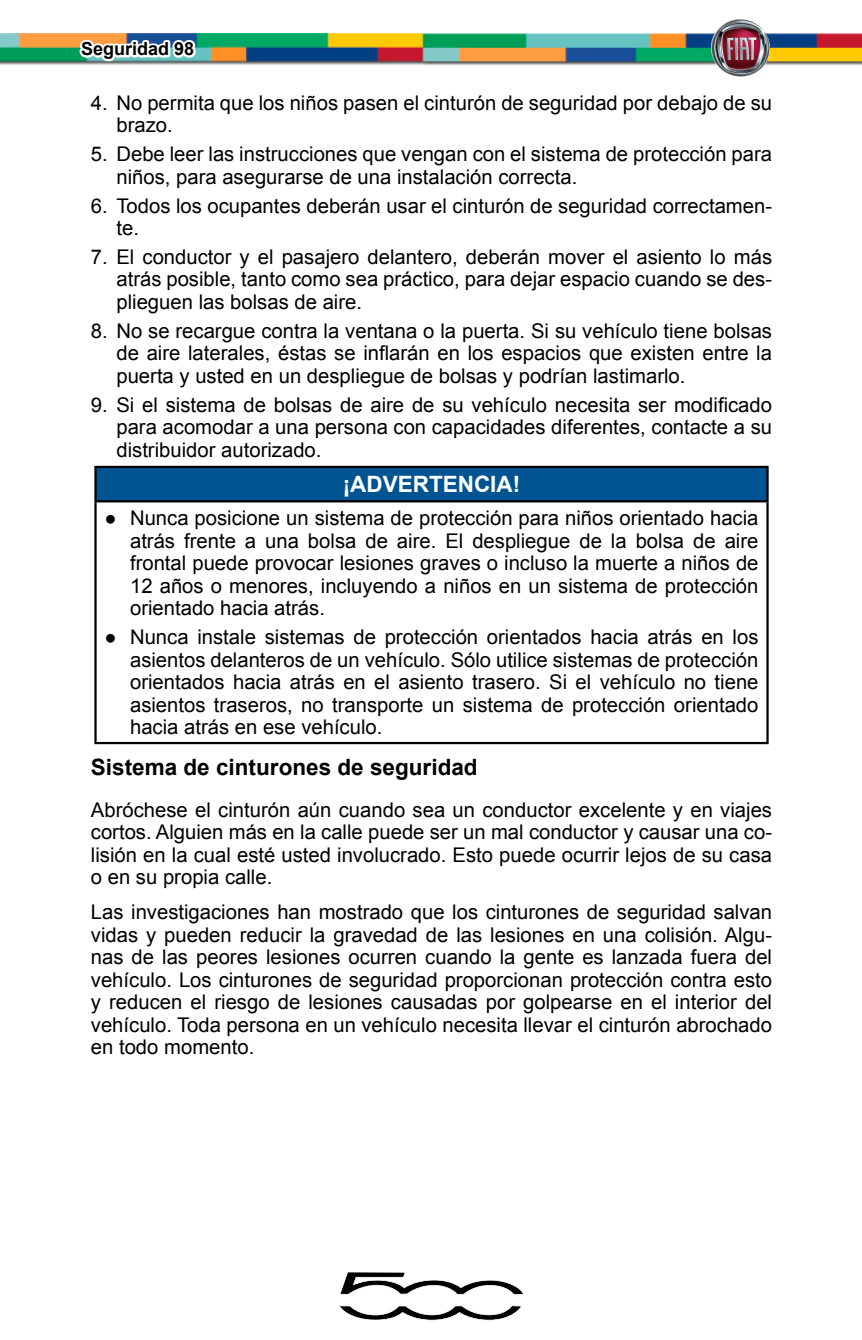
<style>
.page{position:relative;width:862px;height:1340px;background:#fff}
.page>*{position:absolute;margin:0;border:0;box-sizing:border-box;transform-origin:0 0}
._2_Subtítulo{font:700 22.5px "Arial";color:#000}
.Adver_Preca_Título{font:700 22.5px "Arial";color:#fff}
._5_Números{font:20.25px/22.5px "Arial";color:#000}
._4_Normal{font:20.25px/22.5px "Arial";color:#000;text-align:justify}
.Balas_normal{font:20.25px/22.5px "Arial";color:#000;text-align:justify}
.t1{font:700 18px "Arial";color:#000}
</style>
<div class="page">
<img style="left:0;top:34px;width:861px;height:32px">
<img style="left:710px;top:19px;width:59px;height:57px">
<svg style="left:76px;top:36px;width:123px;height:29px"></svg>
<svg style="left:339px;top:1272px;width:184px;height:48px"></svg>
<div style="left:95px;top:467px;width:672px;height:34px;background:#005492"></div>
<hr style="left:94px;top:466px;width:674px;height:2px;background:#000">
<hr style="left:94px;top:468px;width:3px;height:32px;background:#000">
<hr style="left:766px;top:468px;width:2px;height:32px;background:#000">
<hr style="left:94px;top:500px;width:674px;height:2px;background:#000">
<hr style="left:94px;top:502px;width:3px;height:240px;background:#000">
<hr style="left:766px;top:502px;width:2px;height:240px;background:#000">
<hr style="left:94px;top:742px;width:674px;height:2px;background:#000">
<p class="t1" style="left:81px;top:37px;width:115px">Seguridad 98</p>
<p class="_5_Números" style="left:116px;top:92px;width:656px;text-indent:-26px">4. No permita que los niños pasen el cinturón de seguridad por debajo de su brazo.</p>
<p class="_5_Números" style="left:116px;top:143px;width:656px;text-indent:-26px">5. Debe leer las instrucciones que vengan con el sistema de protección para niños, para asegurarse de una instalación correcta.</p>
<p class="_5_Números" style="left:116px;top:194px;width:656px;text-indent:-26px">6. Todos los ocupantes deberán usar el cinturón de seguridad correctamen&shy;te.</p>
<p class="_5_Números" style="left:116px;top:246px;width:656px;text-align:justify;text-indent:-26px">7. El conductor y el pasajero delantero, deberán mover el asiento lo más atrás posible, tanto como sea práctico, para dejar espacio cuando se des&shy;plieguen las bolsas de aire.</p>
<p class="_5_Números" style="left:116px;top:320px;width:656px;text-align:justify;text-indent:-26px">8. No se recargue contra la ventana o la puerta. Si su vehículo tiene bolsas de aire laterales, éstas se inflarán en los espacios que existen entre la puerta y usted en un despliegue de bolsas y podrían lastimarlo.</p>
<p class="_5_Números" style="left:116px;top:393px;width:656px;text-align:justify;text-indent:-26px">9. Si el sistema de bolsas de aire de su vehículo necesita ser modificado para acomodar a una persona con capacidades diferentes, contacte a su distribuidor autorizado.</p>
<p class="Adver_Preca_Título" style="left:342px;top:469px;width:179px">¡ADVERTENCIA!</p>
<p class="Balas_normal" style="left:130px;top:507px;width:629px;text-indent:-26px">● Nunca posicione un sistema de protección para niños orientado hacia atrás frente a una bolsa de aire. El despliegue de la bolsa de aire frontal puede provocar lesiones graves o incluso la muerte a niños de 12 años o menores, incluyendo a niños en un sistema de protección orientado hacia atrás.</p>
<p class="Balas_normal" style="left:130px;top:626px;width:629px;text-indent:-26px">● Nunca instale sistemas de protección orientados hacia atrás en los asientos delanteros de un vehículo. Sólo utilice sistemas de protección orientados hacia atrás en el asiento trasero. Si el vehículo no tiene asientos traseros, no transporte un sistema de protección orientado hacia atrás en ese vehículo.</p>
<p class="_2_Subtítulo" style="left:91px;top:752px;width:388px">Sistema de cinturones de seguridad</p>
<p class="_4_Normal" style="left:91px;top:798px;width:682px">Abróchese el cinturón aún cuando sea un conductor excelente y en viajes cortos. Alguien más en la calle puede ser un mal conductor y causar una co&shy;lisión en la cual esté usted involucrado. Esto puede ocurrir lejos de su casa o en su propia calle.</p>
<p class="_4_Normal" style="left:91px;top:901px;width:682px">Las investigaciones han mostrado que los cinturones de seguridad salvan vidas y pueden reducir la gravedad de las lesiones en una colisión. Algu&shy;nas de las peores lesiones ocurren cuando la gente es lanzada fuera del vehículo. Los cinturones de seguridad proporcionan protección contra esto y reducen el riesgo de lesiones causadas por golpearse en el interior del vehículo. Toda persona en un vehículo necesita llevar el cinturón abrochado en todo momento.</p>
</div>
